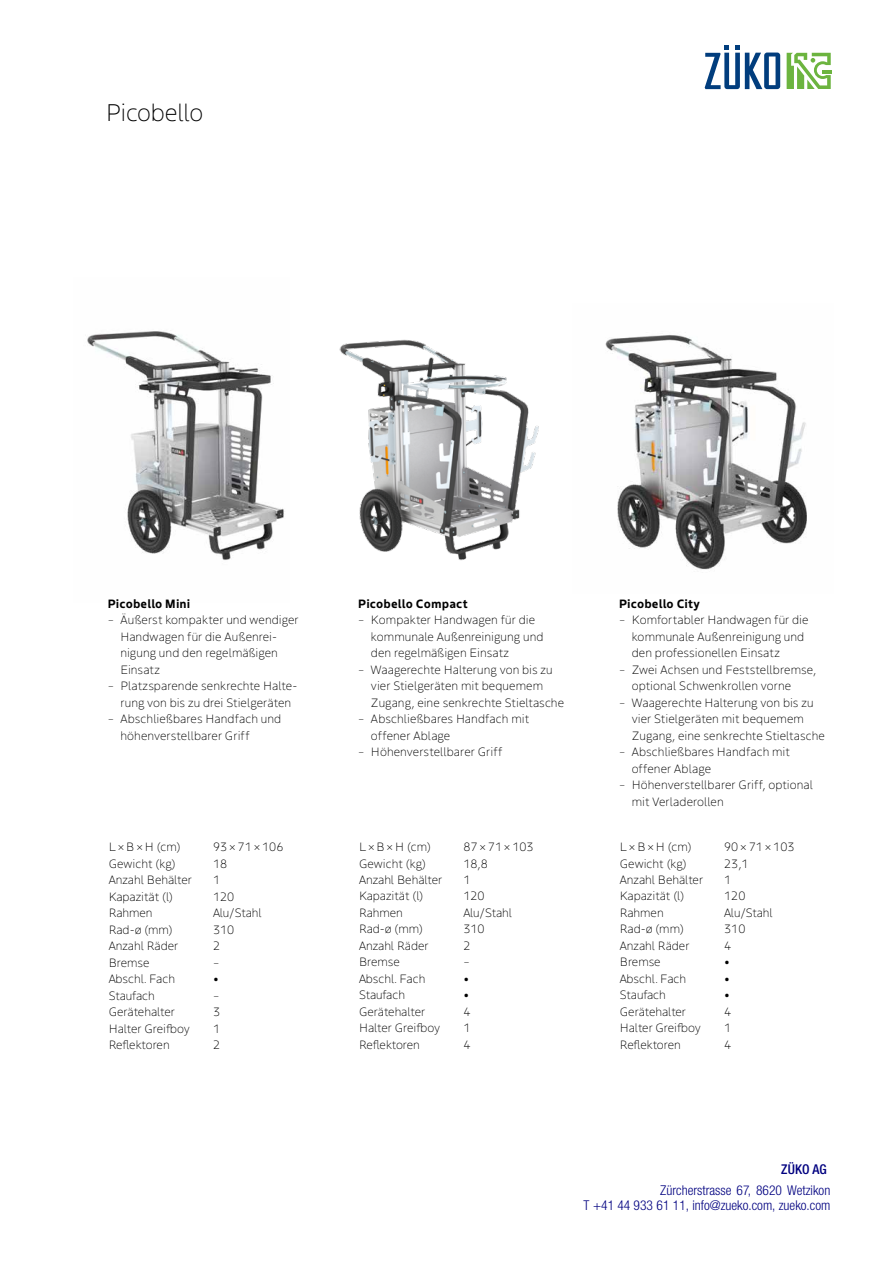
<style>
.page{position:relative;width:893px;height:1263px;background:#fff}
.page>*{position:absolute;margin:0;border:0;box-sizing:border-box;transform-origin:0 0}
.t1{font:200 24px "Boreal";letter-spacing:-.015em;color:#000}
.t2{font:300 condensed 13.5px/15.1px "Helvetica Neue LT Std";color:#000080;text-align:right}
.t3{font:500 condensed 13.5px "Helvetica Neue LT Std";letter-spacing:.005em;color:#000080}
.t4{font:200 12px/16.5px "Boreal";color:#000}
.t5{font:700 12px "Boreal";letter-spacing:.015em;color:#000}
</style>
<div class="page">
<img style="left:87px;top:331px;width:197px;height:229px">
<img style="left:339px;top:339px;width:200px;height:222px">
<svg style="left:605px;top:335px;width:202px;height:235px"></svg>
<svg style="left:705px;top:46px;width:75px;height:43px"></svg>
<svg style="left:787px;top:53px;width:45px;height:36px"></svg>
<h1 class="t1" style="left:106px;top:94px;width:99px">Picobello</h1>
<p class="t5" style="left:108px;top:594px;width:84px">Picobello Mini</p>
<p class="t4" style="left:120px;top:611px;width:180px;text-indent:-13px">– Äußerst kompakter und wendiger<br>Handwagen für die Außenrei&shy;nigung und den regelmäßigen<br>Einsatz</p>
<p class="t4" style="left:108px;top:677px;width:191px;text-align:center">– Platzsparende senkrechte Halte&shy;rung von bis zu drei Stielgeräten</p>
<p class="t4" style="left:120px;top:710px;width:162px;text-indent:-13px">– Abschließbares Handfach und höhenverstellbarer Griff</p>
<p class="t4" style="left:109px;top:838px;width:73px">L × B × H (cm)</p>
<p class="t4" style="left:213px;top:838px;width:72px">93 × 71 × 106</p>
<p class="t4" style="left:109px;top:854px;width:68px">Gewicht (kg)</p>
<p class="t4" style="left:213px;top:854px;width:16px">18</p>
<p class="t4" style="left:109px;top:871px;width:85px">Anzahl Behälter</p>
<p class="t4" style="left:213px;top:871px;width:9px">1</p>
<p class="t4" style="left:109px;top:887px;width:66px">Kapazität (l)</p>
<p class="t4" style="left:213px;top:887px;width:23px">120</p>
<p class="t4" style="left:109px;top:904px;width:45px">Rahmen</p>
<p class="t4" style="left:213px;top:904px;width:50px">Alu/Stahl</p>
<p class="t4" style="left:109px;top:920px;width:66px">Rad-ø (mm)</p>
<p class="t4" style="left:213px;top:920px;width:23px">310</p>
<p class="t4" style="left:109px;top:937px;width:71px">Anzahl Räder</p>
<p class="t4" style="left:213px;top:937px;width:9px">2</p>
<p class="t4" style="left:109px;top:953px;width:42px">Bremse</p>
<p class="t4" style="left:213px;top:953px;width:8px">–</p>
<p class="t4" style="left:109px;top:970px;width:68px">Abschl. Fach</p>
<p class="t4" style="left:213px;top:970px;width:7px">•</p>
<p class="t4" style="left:109px;top:986px;width:48px">Staufach</p>
<p class="t4" style="left:213px;top:986px;width:8px">–</p>
<p class="t4" style="left:109px;top:1003px;width:68px">Gerätehalter</p>
<p class="t4" style="left:213px;top:1003px;width:9px">3</p>
<p class="t4" style="left:109px;top:1019px;width:83px">Halter Greifboy</p>
<p class="t4" style="left:213px;top:1019px;width:9px">1</p>
<p class="t4" style="left:109px;top:1036px;width:62px">Reflektoren</p>
<p class="t4" style="left:213px;top:1036px;width:9px">2</p>
<p class="t5" style="left:358px;top:594px;width:111px">Picobello Compact</p>
<p class="t4" style="left:371px;top:611px;width:174px;text-indent:-13px">– Kompakter Handwagen für die kommunale Außenreinigung und den regelmäßigen Einsatz</p>
<p class="t4" style="left:371px;top:660px;width:195px;text-indent:-13px">– Waagerechte Halterung von bis zu vier Stielgeräten mit bequemem<br>Zugang, eine senkrechte Stieltasche</p>
<p class="t4" style="left:371px;top:710px;width:160px;text-indent:-13px">– Abschließbares Handfach mit offener Ablage</p>
<p class="t4" style="left:358px;top:743px;width:146px">– Höhenverstellbarer Griff</p>
<p class="t4" style="left:359px;top:838px;width:73px">L × B × H (cm)</p>
<p class="t4" style="left:463px;top:838px;width:72px">87 × 71 × 103</p>
<p class="t4" style="left:359px;top:854px;width:68px">Gewicht (kg)</p>
<p class="t4" style="left:463px;top:854px;width:26px">18,8</p>
<p class="t4" style="left:359px;top:871px;width:85px">Anzahl Behälter</p>
<p class="t4" style="left:463px;top:871px;width:9px">1</p>
<p class="t4" style="left:359px;top:887px;width:66px">Kapazität (l)</p>
<p class="t4" style="left:463px;top:887px;width:23px">120</p>
<p class="t4" style="left:359px;top:903px;width:45px">Rahmen</p>
<p class="t4" style="left:463px;top:903px;width:50px">Alu/Stahl</p>
<p class="t4" style="left:359px;top:920px;width:66px">Rad-ø (mm)</p>
<p class="t4" style="left:463px;top:920px;width:23px">310</p>
<p class="t4" style="left:359px;top:936px;width:71px">Anzahl Räder</p>
<p class="t4" style="left:463px;top:936px;width:9px">2</p>
<p class="t4" style="left:359px;top:953px;width:42px">Bremse</p>
<p class="t4" style="left:463px;top:953px;width:8px">–</p>
<p class="t4" style="left:359px;top:969px;width:68px">Abschl. Fach</p>
<p class="t4" style="left:463px;top:969px;width:7px">•</p>
<p class="t4" style="left:359px;top:986px;width:48px">Staufach</p>
<p class="t4" style="left:463px;top:986px;width:7px">•</p>
<p class="t4" style="left:359px;top:1002px;width:68px">Gerätehalter</p>
<p class="t4" style="left:463px;top:1002px;width:9px">4</p>
<p class="t4" style="left:359px;top:1019px;width:83px">Halter Greifboy</p>
<p class="t4" style="left:463px;top:1019px;width:9px">1</p>
<p class="t4" style="left:359px;top:1035px;width:62px">Reflektoren</p>
<p class="t4" style="left:463px;top:1035px;width:9px">4</p>
<p class="t5" style="left:619px;top:594px;width:82px">Picobello City</p>
<p class="t4" style="left:632px;top:611px;width:178px;text-indent:-13px">– Komfortabler Handwagen für die kommunale Außenreinigung und den professionellen Einsatz</p>
<p class="t4" style="left:632px;top:660px;width:186px;text-indent:-13px">– Zwei Achsen und Feststellbremse, optional Schwenkrollen vorne</p>
<p class="t4" style="left:632px;top:693px;width:195px;text-indent:-13px">– Waagerechte Halterung von bis zu vier Stielgeräten mit bequemem<br>Zugang, eine senkrechte Stieltasche</p>
<p class="t4" style="left:632px;top:743px;width:160px;text-indent:-13px">– Abschließbares Handfach mit offener Ablage</p>
<p class="t4" style="left:632px;top:776px;width:183px;text-indent:-13px">– Höhenverstellbarer Griff, optional mit Verladerollen</p>
<p class="t4" style="left:620px;top:838px;width:73px">L × B × H (cm)</p>
<p class="t4" style="left:724px;top:838px;width:72px">90 × 71 × 103</p>
<p class="t4" style="left:620px;top:854px;width:68px">Gewicht (kg)</p>
<p class="t4" style="left:724px;top:854px;width:26px">23,1</p>
<p class="t4" style="left:620px;top:870px;width:85px">Anzahl Behälter</p>
<p class="t4" style="left:724px;top:870px;width:9px">1</p>
<p class="t4" style="left:620px;top:887px;width:66px">Kapazität (l)</p>
<p class="t4" style="left:724px;top:887px;width:23px">120</p>
<p class="t4" style="left:620px;top:903px;width:45px">Rahmen</p>
<p class="t4" style="left:724px;top:903px;width:50px">Alu/Stahl</p>
<p class="t4" style="left:620px;top:920px;width:66px">Rad-ø (mm)</p>
<p class="t4" style="left:724px;top:920px;width:23px">310</p>
<p class="t4" style="left:620px;top:936px;width:71px">Anzahl Räder</p>
<p class="t4" style="left:724px;top:936px;width:9px">4</p>
<p class="t4" style="left:620px;top:953px;width:42px">Bremse</p>
<p class="t4" style="left:724px;top:953px;width:7px">•</p>
<p class="t4" style="left:620px;top:969px;width:68px">Abschl. Fach</p>
<p class="t4" style="left:724px;top:969px;width:7px">•</p>
<p class="t4" style="left:620px;top:986px;width:48px">Staufach</p>
<p class="t4" style="left:724px;top:986px;width:7px">•</p>
<p class="t4" style="left:620px;top:1002px;width:68px">Gerätehalter</p>
<p class="t4" style="left:724px;top:1002px;width:9px">4</p>
<p class="t4" style="left:620px;top:1019px;width:83px">Halter Greifboy</p>
<p class="t4" style="left:724px;top:1019px;width:9px">1</p>
<p class="t4" style="left:620px;top:1035px;width:62px">Reflektoren</p>
<p class="t4" style="left:724px;top:1035px;width:9px">4</p>
<p class="t3" style="left:781px;top:1161px;width:47px">ZÜKO AG</p>
<p class="t2" style="left:583px;top:1182px;width:248px">Zürcherstrasse 67, 8620 Wetzikon<br>T +41 44 933 61 11, info@zueko.com, zueko.com</p>
</div>
